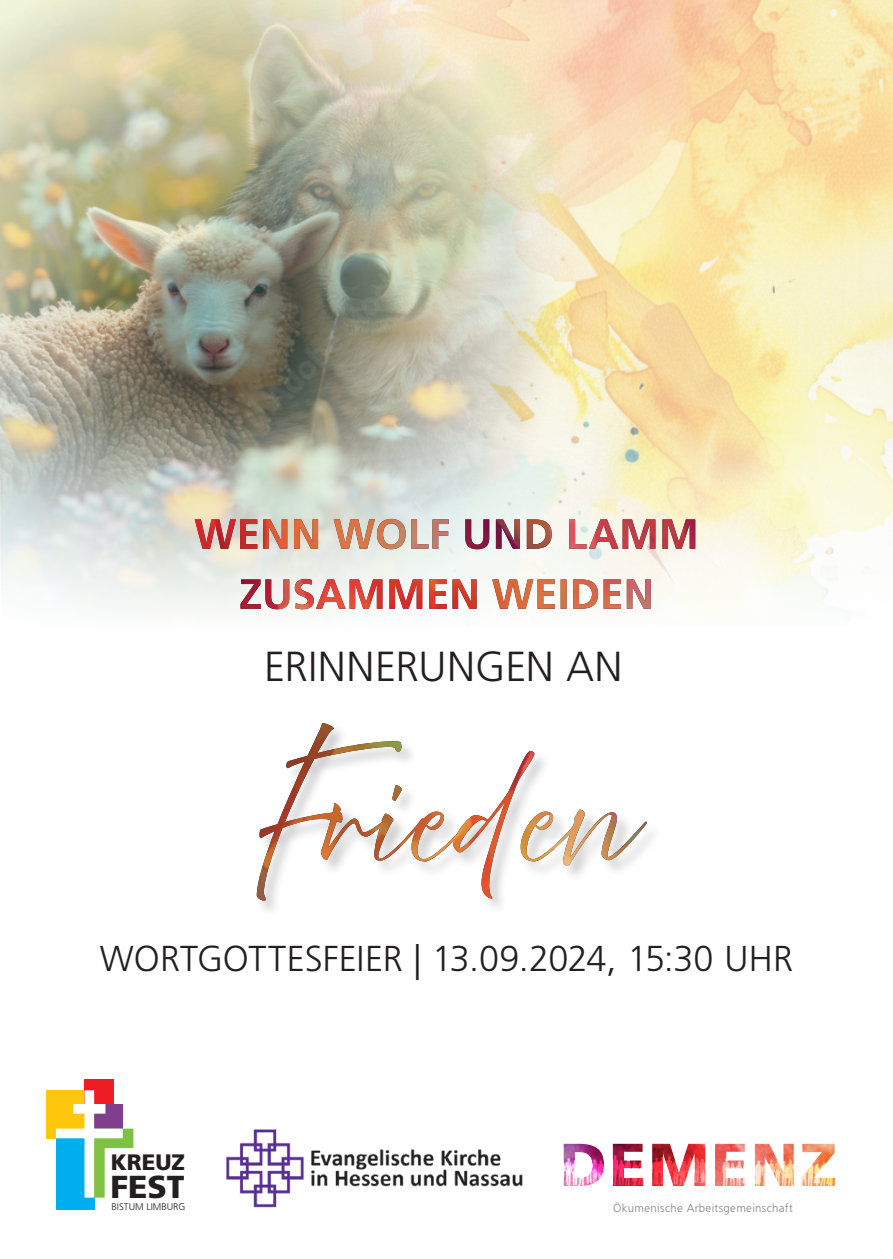
<style>
.page{position:relative;width:893px;height:1259px;background:#fff}
.page>*{position:absolute;margin:0;border:0;box-sizing:border-box;transform-origin:0 0}
.t1{font:300 42px "Frutiger LT Pro";letter-spacing:.005em;color:#231f20}
.t2{font:300 36px "Frutiger LT Pro";color:#231f20}
.t3{font:900 31.8px "Frutiger LT Std";color:#231f20}
.t4{font:900 22.2px "Frutiger LT Std";color:#231f20}
.t5{font:300 11.4px "Frutiger LT Pro";letter-spacing:.03em;color:#808285}
.t6{font:300 9.6px "Frutiger LT Std";color:#231f20}
</style>
<div class="page">
<div style="left:94px;top:1104px;width:29px;height:24px;background:#803e8c"></div>
<div style="left:46px;top:1090px;width:39px;height:48px;background:#fec70c"></div>
<div style="left:84px;top:1079px;width:30px;height:25px;background:#ee1d23"></div>
<div style="left:56px;top:1136px;width:38px;height:74px;background:#00aeef"></div>
<svg style="left:94px;top:1128px;width:39px;height:69px"></svg>
<div style="left:84px;top:1090px;width:10px;height:107px;background:#fff"></div>
<div style="left:73px;top:1104px;width:32px;height:9px;background:#fff"></div>
<div style="left:56px;top:1128px;width:67px;height:10px;background:#fff"></div>
<img style="left:226px;top:1129px;width:297px;height:79px">
<img style="left:789px;top:0;width:104px;height:417px">
<img style="left:0;top:0;width:789px;height:417px">
<svg style="left:0;top:417px;width:893px;height:193px"></svg>
<svg style="left:580px;top:809px;width:68px;height:65px"></svg>
<img style="left:257px;top:723px;width:323px;height:180px">
<img style="left:240px;top:579px;width:411px;height:30px">
<img style="left:195px;top:519px;width:500px;height:30px">
<img style="left:564px;top:1143px;width:271px;height:10px">
<img style="left:715px;top:1153px;width:79px;height:33px">
<img style="left:607px;top:1150px;width:104px;height:36px">
<img style="left:563px;top:1152px;width:44px;height:34px">
<img style="left:801px;top:1153px;width:34px;height:33px">
<p class="t1" style="left:264px;top:641px;width:360px">ERINNERUNGEN AN</p>
<p class="t2" style="left:100px;top:937px;width:695px">WORTGOTTESFEIER | 13.09.2024, 15:30 UHR</p>
<p class="t4" style="left:111px;top:1148px;width:76px">KREUZ</p>
<p class="t3" style="left:110px;top:1167px;width:76px">FEST</p>
<p class="t6" style="left:112px;top:1201px;width:76px">BISTUM LIMBURG</p>
<p class="t5" style="left:613px;top:1201px;width:181px">Ökumenische Arbeitsgemeinschaft</p>
</div>
